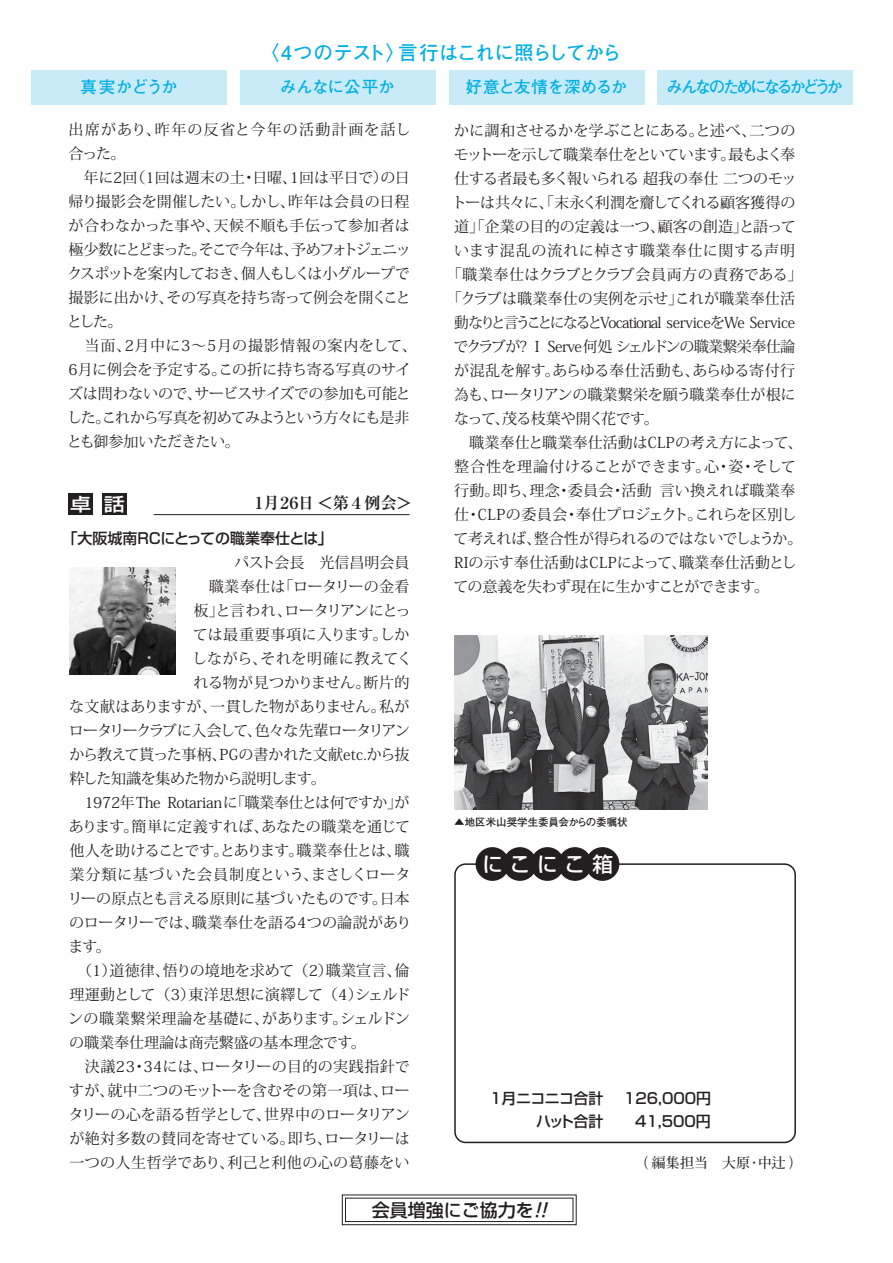
<style>
.page{position:relative;width:893px;height:1263px;background:#fff}
.page>*{position:absolute;margin:0;border:0;box-sizing:border-box;transform-origin:0 0}
.t1{font:20.7px "Shin Go Pro Medium 90 pv RKSJ H";letter-spacing:.34em;color:#fff}
.t2{font:19.5px "Futo Go B101 Pro Bold 90 pv RKSJ H";letter-spacing:-.03em;color:#00afe3}
.t3{font:18px "Shin Go Pro Medium 90 pv RKSJ H";color:#231f20}
.t4{font:17.85px "Shin Go Pro Medium 90 pv RKSJ H";color:#fff;scale:1.18 1}
.t5{font:16.5px "Futo Go B101 Pro Bold 90 pv RKSJ H";letter-spacing:-.18em;color:#00afe3}
.t6{font:16.5px "Ryumin Pro Bold 90 pv RKSJ H";letter-spacing:-.195em;color:#231f20}
.t7{font:16.5px "Futo Go B101 Pro Bold 90 pv RKSJ H";letter-spacing:-.015em;color:#00afe3}
.t8{font:16.5px "Futo Go B101 Pro Bold 90 pv RKSJ H";letter-spacing:-.005em;color:#00afe3}
.t9{font:16.5px "Futo Go B101 Pro Bold 90 pv RKSJ H";letter-spacing:-.075em;color:#00afe3}
.t10{font:15px/24px "Koz Min Pro Regular 90 pv RKSJ H";letter-spacing:-.01em;color:#231f20}
.t11{font:15px "Koz Min Pro Regular 90 pv RKSJ H";letter-spacing:.02em;color:#231f20}
.t12{font:15px/22.5px "Shin Go Pro Medium 90 pv RKSJ H";color:#231f20}
.t13{font:15px "Koz Min Pro Regular 90 pv RKSJ H";letter-spacing:-.045em;color:#231f20}
.t14{font:15px "Koz Min Pro Regular 90 pv RKSJ H";letter-spacing:-.03em;color:#231f20}
.t15{font:15px "Koz Min Pro Regular 90 pv RKSJ H";letter-spacing:.03em;color:#231f20}
.t16{font:15px "Koz Min Pro Regular 90 pv RKSJ H";letter-spacing:-.04em;color:#231f20}
.t17{font:15px "Koz Min Pro Regular 90 pv RKSJ H";letter-spacing:-.06em;color:#231f20}
.t18{font:15px "Koz Min Pro Regular 90 pv RKSJ H";letter-spacing:-.07em;color:#231f20}
.t19{font:15px "Koz Min Pro Regular 90 pv RKSJ H";letter-spacing:.025em;color:#231f20}
.t20{font:15px "Koz Min Pro Regular 90 pv RKSJ H";letter-spacing:-.065em;color:#231f20}
.t21{font:15px "Koz Min Pro Regular 90 pv RKSJ H";letter-spacing:.01em;color:#231f20}
.t22{font:15px "Koz Min Pro Regular 90 pv RKSJ H";letter-spacing:.015em;color:#231f20}
.t23{font:15px "Koz Min Pro Regular 90 pv RKSJ H";letter-spacing:.04em;color:#231f20}
.t24{font:15px "Koz Min Pro Regular 90 pv RKSJ H";letter-spacing:.055em;color:#231f20}
.t25{font:15px "Koz Min Pro Regular 90 pv RKSJ H";letter-spacing:-.035em;color:#231f20}
.t26{font:15px "Koz Min Pro Regular 90 pv RKSJ H";letter-spacing:.035em;color:#231f20}
.t27{font:15px "Koz Min Pro Regular 90 pv RKSJ H";letter-spacing:-.05em;color:#231f20}
.t28{font:14.25px "Futo Min A101 Pro Bold 90 pv RKSJ H";color:#231f20}
.t29{font:10.5px "Futo Go B101 Pro Bold 90 pv RKSJ H";color:#231f20}
</style>
<div class="page">
<div style="left:342px;top:1194px;width:235px;height:31px;border:1px solid #231f20"></div>
<div style="left:345px;top:1198px;width:228px;height:24px;border:1px solid #231f20"></div>
<div style="left:454px;top:863px;width:342px;height:280px;border:2px solid #231f20;border-radius:11px"></div>
<div style="left:476px;top:847px;width:33px;height:34px;background:#231f20;border-radius:50%"></div>
<div style="left:503px;top:847px;width:34px;height:34px;background:#231f20;border-radius:50%"></div>
<div style="left:531px;top:847px;width:33px;height:34px;background:#231f20;border-radius:50%"></div>
<div style="left:558px;top:847px;width:34px;height:34px;background:#231f20;border-radius:50%"></div>
<div style="left:586px;top:847px;width:33px;height:34px;background:#231f20;border-radius:50%"></div>
<div style="left:69px;top:493px;width:24px;height:22px;background:#231f20"></div>
<div style="left:102px;top:493px;width:24px;height:22px;background:#231f20"></div>
<hr style="left:154px;top:514px;width:256px;height:1px;background:#231f20">
<img style="left:69px;top:568px;width:107px;height:106px">
<img style="left:454px;top:635px;width:253px;height:174px">
<div style="left:32px;top:70px;width:195px;height:34px;background:#c9ebf7"></div>
<div style="left:240px;top:70px;width:196px;height:34px;background:#c9ebf7"></div>
<div style="left:449px;top:70px;width:195px;height:34px;background:#c9ebf7"></div>
<div style="left:658px;top:70px;width:195px;height:34px;background:#c9ebf7"></div>
<h2 class="t2" style="left:259px;top:46px;width:364px">〈 4つのテスト〉言行はこれに照らしてから</h2>
<p class="t9" style="left:81px;top:80px;width:98px">真実かどうか</p>
<p class="t8" style="left:280px;top:80px;width:116px">みんなに公平か</p>
<p class="t7" style="left:466px;top:80px;width:163px">好意と友情を深めるか</p>
<p class="t5" style="left:667px;top:80px;width:178px">みんなのためになるかどうか</p>
<p class="t10" style="left:67px;top:119px;width:351px">出席があり、昨年の反省と今年の活動計画を話し合った。<br>　年に2回（1回は週末の土・日曜、1回は平日で）の日帰り撮影会を開催したい。しかし、昨年は会員の日程が合わなかった事や、天候不順も手伝って参加者は極少数にとどまった。そこで今年は、予めフォトジェニックスポットを案内しておき、個人もしくは小グループで撮影に出かけ、その写真を持ち寄って例会を開くこととした。<br>　当面、2月中に3～5月の撮影情報の案内をして、<br>6月に例会を予定する。この折に持ち寄る写真のサイズは問わないので、サービスサイズでの参加も可能とした。これから写真を初めてみようという方々にも是非とも御参加いただきたい。</p>
<p class="t4" style="left:70px;top:497px;width:48px">卓話</p>
<p class="t6" style="left:251px;top:496px;width:163px">１月２６日＜第４例会＞</p>
<p class="t12" style="left:62px;top:529px;width:272px">「大阪城南RCにとっての職業奉仕とは」</p>
<p class="t10" style="left:234px;top:552px;width:177px">パスト会長　光信昌明会員</p>
<p class="t11" style="left:193px;top:581px;width:218px">　職業奉仕は「ロータリーの金看</p>
<p class="t25" style="left:193px;top:605px;width:219px">板」と言われ、ロータリアンにとっ</p>
<p class="t11" style="left:193px;top:629px;width:218px">ては最重要事項に入ります。しか</p>
<p class="t26" style="left:192px;top:653px;width:221px">しながら、それを明確に教えてく</p>
<p class="t10" style="left:194px;top:672px;width:217px">れる物が見つかりません。断片的</p>
<p class="t10" style="left:69px;top:696px;width:342px">な文献はありますが、一貫した物がありません。私が</p>
<p class="t18" style="left:69px;top:725px;width:342px">ロータリークラブに入会して、色々な先輩ロータリアン</p>
<p class="t10" style="left:69px;top:744px;width:342px">から教えて貰った事柄、PGの書かれた文献etc.から抜</p>
<p class="t16" style="left:69px;top:773px;width:258px">粋した知識を集めた物から説明します。</p>
<p class="t10" style="left:69px;top:792px;width:342px">　1972年The Rotarianに「職業奉仕とは何ですか」が</p>
<p class="t10" style="left:69px;top:816px;width:343px">あります。簡単に定義すれば、あなたの職業を通じて</p>
<p class="t13" style="left:69px;top:845px;width:342px">他人を助けることです。とあります。職業奉仕とは、職</p>
<p class="t23" style="left:69px;top:869px;width:343px">業分類に基づいた会員制度という、まさしくロータ</p>
<p class="t10" style="left:68px;top:888px;width:343px">リーの原点とも言える原則に基づいたものです。日本</p>
<p class="t10" style="left:69px;top:912px;width:344px">のロータリーでは、職業奉仕を語る4つの論説があり</p>
<p class="t10" style="left:68px;top:936px;width:44px">ます。</p>
<p class="t10" style="left:77px;top:960px;width:334px">（1）道徳律、悟りの境地を求めて（2）職業宣言、倫</p>
<p class="t14" style="left:69px;top:989px;width:343px">理運動として（3）東洋思想に演繹して（4）シェルド</p>
<p class="t11" style="left:68px;top:1013px;width:343px">ンの職業繋栄理論を基礎に、があります。シェルドン</p>
<p class="t10" style="left:69px;top:1032px;width:298px">の職業奉仕理論は商売繋盛の基本理念です。</p>
<p class="t19" style="left:69px;top:1061px;width:342px">　決議23・34には、ロータリーの目的の実践指針で</p>
<p class="t21" style="left:69px;top:1085px;width:342px">すが、就中二つのモットーを含むその第一項は、ロー</p>
<p class="t10" style="left:68px;top:1104px;width:343px">タリーの心を語る哲学として、世界中のロータリアン</p>
<p class="t10" style="left:69px;top:1128px;width:342px">が絶対多数の賛同を寄せている。即ち、ロータリーは</p>
<p class="t15" style="left:69px;top:1157px;width:342px">一つの人生哲学であり、利己と利他の心の葛藤をい</p>
<p class="t10" style="left:454px;top:120px;width:343px">かに調和させるかを学ぶことにある。と述べ、二つの</p>
<p class="t20" style="left:454px;top:148px;width:343px">モットーを示して職業奉仕をといています。最もよく奉</p>
<p class="t10" style="left:454px;top:168px;width:344px">仕する者最も多く報いられる超我の奉仕二つのモッ</p>
<p class="t10" style="left:452px;top:192px;width:345px">トーは共々に、「末永く利潤を齎してくれる顧客獲得の</p>
<p class="t10" style="left:454px;top:216px;width:343px">道」「企業の目的の定義は一つ、顧客の創造」と語って</p>
<p class="t24" style="left:454px;top:244px;width:342px">います混乱の流れに棹さす職業奉仕に関する声明</p>
<p class="t15" style="left:447px;top:268px;width:357px">「職業奉仕はクラブとクラブ会員両方の責務である」</p>
<p class="t22" style="left:447px;top:292px;width:350px">「クラブは職業奉仕の実例を示せ」これが職業奉仕活</p>
<p class="t17" style="left:454px;top:316px;width:343px">動なりと言うことになるとVocational serviceをWe Service</p>
<p class="t16" style="left:454px;top:340px;width:343px">でクラブが? I Serve何処シェルドンの職業繋栄奉仕論</p>
<p class="t10" style="left:454px;top:360px;width:343px">が混乱を解す。あらゆる奉仕活動も、あらゆる寄付行</p>
<p class="t10" style="left:454px;top:384px;width:343px">為も、ロータリアンの職業繋栄を願う職業奉仕が根に</p>
<p class="t27" style="left:454px;top:412px;width:206px">なって、茂る枝葉や開く花です。</p>
<p class="t10" style="left:454px;top:432px;width:350px">　職業奉仕と職業奉仕活動はCLPの考え方によって、</p>
<p class="t10" style="left:454px;top:456px;width:343px">整合性を理論付けることができます。心・姿・そして</p>
<p class="t11" style="left:454px;top:484px;width:343px">行動。即ち、理念・委員会・活動言い換えれば職業奉</p>
<p class="t10" style="left:454px;top:504px;width:344px">仕・CLPの委員会・奉仕プロジェクト。これらを区別し</p>
<p class="t13" style="left:454px;top:532px;width:350px">て考えれば、整合性が得られるのではないでしょうか。</p>
<p class="t10" style="left:454px;top:552px;width:344px">RIの示す奉仕活動はCLPによって、職業奉仕活動とし</p>
<p class="t14" style="left:454px;top:580px;width:317px">ての意義を失わず現在に生かすことができます。</p>
<p class="t29" style="left:454px;top:818px;width:185px">▲地区米山奨学生委員会からの委嘱状　</p>
<h1 class="t1" style="left:482px;top:857px;width:132px">にこにこ箱</h1>
<p class="t12" style="left:490px;top:1089px;width:222px">1月ニコニコ合計　　126,000円　　　　ハット合計　　　41,500円</p>
<p class="t28" style="left:634px;top:1158px;width:170px">（編集担当　大原・中辻）</p>
<p class="t3" style="left:372px;top:1203px;width:164px">会員増強にご協力を</p>
</div>
